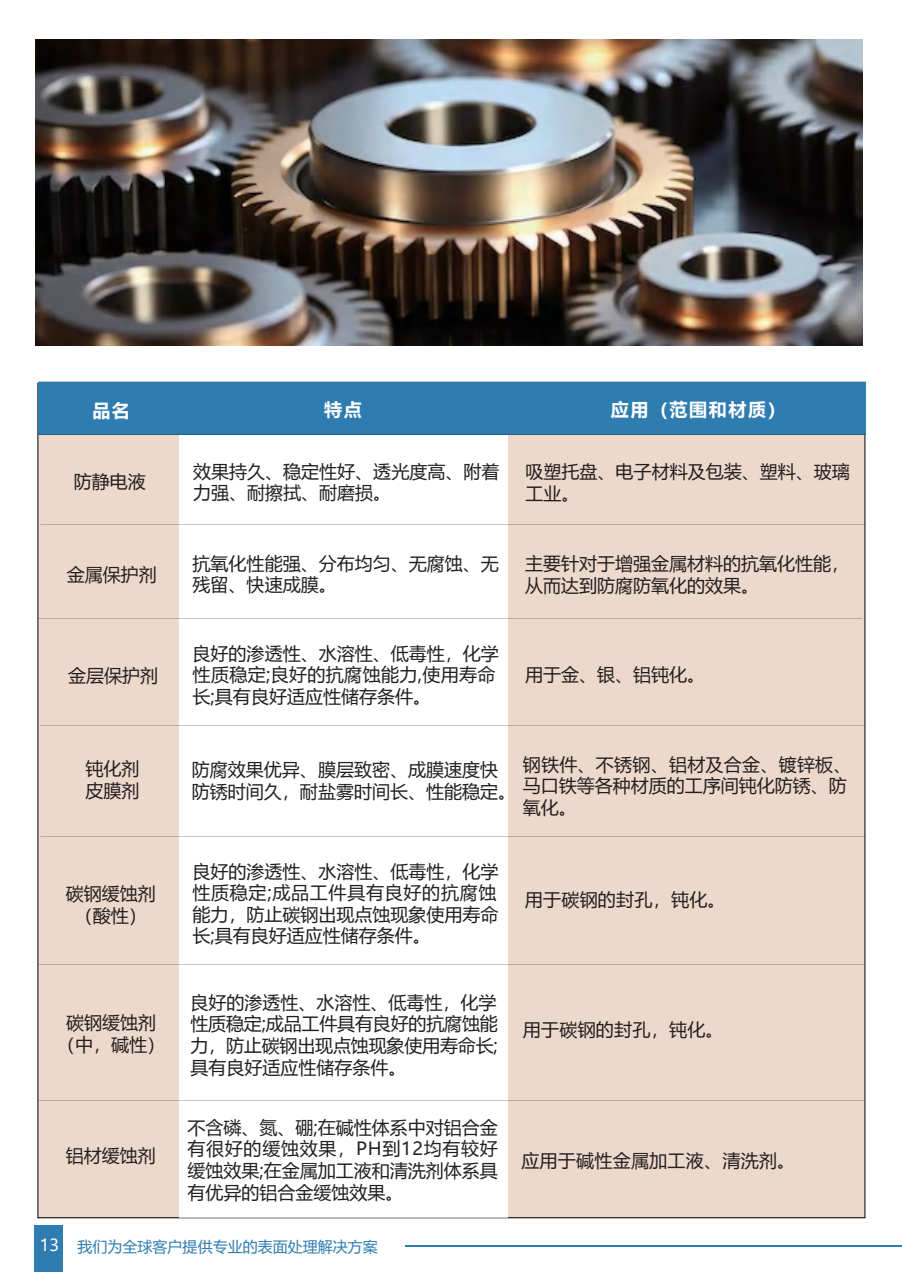
<style>
.page{position:relative;width:902px;height:1272px;background:#fff}
.page>*{position:absolute;margin:0;border:0;box-sizing:border-box;transform-origin:0 0}
.t1{font:18px/21.6px "Microsoft Ya Hei";color:#231f20}
.t2{font:700 18px "Microsoft Ya Hei";letter-spacing:.09em;color:#fff}
.t3{font:15px "Microsoft Ya Hei";color:#2f7db0}
.s1{font-size:16.5px;color:#fff}
</style>
<div class="page">
<img style="left:36px;top:40px;width:826px;height:306px">
<div style="left:38px;top:383px;width:827px;height:834px;background:#edd8cc"></div>
<div style="left:179px;top:383px;width:329px;height:834px;background:#fff"></div>
<div style="left:38px;top:382px;width:827px;height:52px;background:#2f7db0"></div>
<div style="left:34px;top:1225px;width:29px;height:46px;background:#2f7db0"></div>
<hr style="left:405px;top:1245px;width:496px;height:2px;background:#2f7db0">
<p class="t2" style="left:92px;top:398px;width:39px">品名</p>
<p class="t2" style="left:324px;top:397px;width:39px">特点</p>
<p class="t2" style="left:610px;top:397px;width:176px">应用（范围和材质）</p>
<p class="t1" style="left:74px;top:470px;width:73px">防静电液</p>
<p class="t1" style="left:67px;top:563px;width:91px">金属保护剂</p>
<p class="t1" style="left:68px;top:664px;width:92px">金层保护剂</p>
<p class="t1" style="left:85px;top:757px;width:55px">钝化剂皮膜剂</p>
<p class="t1" style="left:66px;top:882px;width:91px;text-align:center">碳钢缓蚀剂（酸性）</p>
<p class="t1" style="left:57px;top:1011px;width:109px;text-align:center">碳钢缓蚀剂（中，碱性）</p>
<p class="t1" style="left:66px;top:1144px;width:91px">铝材缓蚀剂</p>
<p class="t1" style="left:193px;top:460px;width:307px">效果持久、稳定性好、透光度高、附着力强、耐擦拭、耐磨损。</p>
<p class="t1" style="left:525px;top:460px;width:325px">吸塑托盘、电子材料及包装、塑料、玻璃工业。</p>
<p class="t1" style="left:193px;top:552px;width:308px">抗氧化性能强、分布均匀、无腐蚀、无残留、快速成膜。</p>
<p class="t1" style="left:525px;top:552px;width:326px">主要针对于增强金属材料的抗氧化性能，从而达到防腐防氧化的效果。</p>
<p class="t1" style="left:193px;top:642px;width:308px">良好的渗透性、水溶性、低毒性，化学性质稳定;良好的抗腐蚀能力,使用寿命长;具有良好适应性储存条件。</p>
<p class="t1" style="left:525px;top:663px;width:181px">用于金、银、铝钝化。</p>
<p class="t1" style="left:192px;top:758px;width:325px">防腐效果优异、膜层致密、成膜速度快防锈时间久，耐盐雾时间长、性能稳定。</p>
<p class="t1" style="left:522px;top:752px;width:330px">钢铁件、不锈钢、铝材及合金、镀锌板、马口铁等各种材质的工序间钝化防锈、防氧化。</p>
<p class="t1" style="left:192px;top:859px;width:307px;text-align:justify">良好的渗透性、水溶性、低毒性，化学性质稳定;成品工件具有良好的抗腐蚀能力，防止碳钢出现点蚀现象使用寿命长;具有良好适应性储存条件。</p>
<p class="t1" style="left:190px;top:990px;width:309px;text-align:justify">良好的渗透性、水溶性、低毒性，化学性质稳定;成品工件具有良好的抗腐蚀能力，防止碳钢出现点蚀现象使用寿命长;具有良好适应性储存条件。</p>
<p class="t1" style="left:187px;top:1115px;width:312px;text-align:justify">不含磷、氮、硼;在碱性体系中对铝合金有很好的缓蚀效果，PH到12均有较好缓蚀效果;在金属加工液和清洗剂体系具有优异的铝合金缓蚀效果。</p>
<p class="t1" style="left:524px;top:888px;width:202px">用于碳钢的封孔，钝化。</p>
<p class="t1" style="left:522px;top:1018px;width:202px">用于碳钢的封孔，钝化。</p>
<p class="t1" style="left:521px;top:1149px;width:275px">应用于碱性金属加工液、清洗剂。</p>
<p class="t3" style="left:40px;top:1235px;width:339px"><span class="s1">13</span> 我们为全球客户提供专业的表面处理解决方案</p>
</div>
